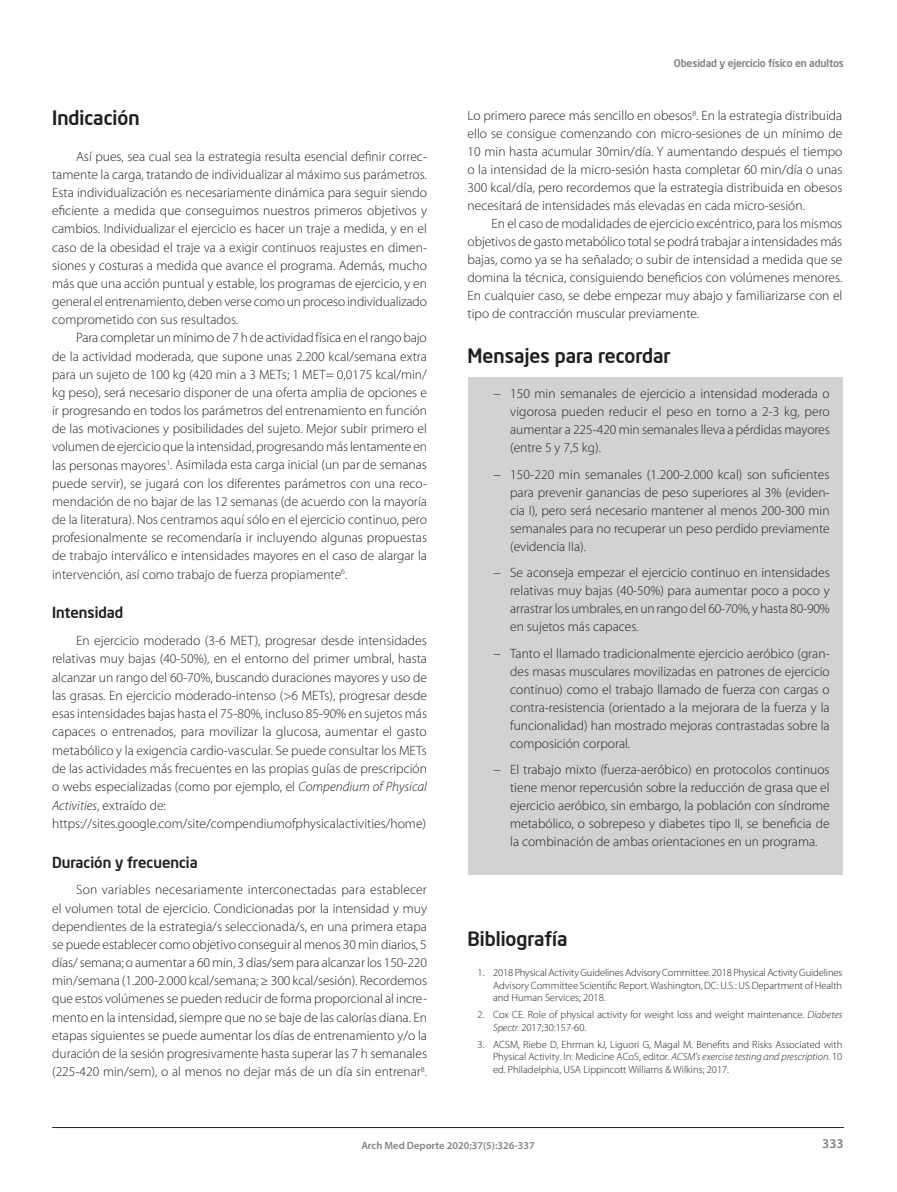
<style>
.page{position:relative;width:897px;height:1192px;background:#fff}
.page>*{position:absolute;margin:0;border:0;box-sizing:border-box;transform-origin:0 0}
.Subtítulo_1{font:500 19.5px "Neo Sans Intel";color:#231f20}
.Subtítulo_2{font:500 15px "Neo Sans Intel";color:#231f20}
.C__de_texto{font:300 13.5px/18.1px "Myriad Pro";color:#231f20;text-align:justify}
.t1{font:600 13.5px "Myriad Pro";color:#808285}
.biblio{font:300 10.5px/12.6px "Myriad Pro";color:#231f20;text-align:justify}
.t2{font:500 10.5px "Neo Sans Intel";letter-spacing:-.01em;color:#808285}
.t3{font:600 10.5px "Myriad Pro";color:#808285}
.s1{font-style:italic}
</style>
<div class="page">
<hr style="left:52px;top:1127px;width:791px;height:1px;background:#231f20">
<div style="left:467px;top:377px;width:375px;height:497px;background:#d1d2d4"></div>
<p class="Subtítulo_1" style="left:52px;top:106px;width:89px">Indicación</p>
<p class="C__de_texto" style="left:52px;top:147px;width:376px;text-indent:24px">Así pues, sea cual sea la estrategia resulta esencial definir correc&shy;tamente la carga, tratando de individualizar al máximo sus parámetros.<br>Esta individualización es necesariamente dinámica para seguir siendo eficiente a medida que conseguimos nuestros primeros objetivos y cambios. Individualizar el ejercicio es hacer un traje a medida, y en el caso de la obesidad el traje va a exigir continuos reajustes en dimen&shy;siones y costuras a medida que avance el programa. Además, mucho más que una acción puntual y estable, los programas de ejercicio, y en general el entrenamiento, deben verse como un proceso individualizado comprometido con sus resultados.</p>
<p class="C__de_texto" style="left:52px;top:328px;width:376px;text-indent:24px">Para completar un mínimo de 7 h de actividad física en el rango bajo de la actividad moderada, que supone unas 2.200 kcal/semana extra para un sujeto de 100 kg (420 min a 3 METs; 1 MET= 0,0175 kcal/min/ kg peso), será necesario disponer de una oferta amplia de opciones e ir progresando en todos los parámetros del entrenamiento en función de las motivaciones y posibilidades del sujeto. Mejor subir primero el volumen de ejercicio que la intensidad, progresando más lentamente en las personas mayores<sup>1</sup>. Asimilada esta carga inicial (un par de semanas puede servir), se jugará con los diferentes parámetros con una reco&shy;mendación de no bajar de las 12 semanas (de acuerdo con la mayoría de la literatura). Nos centramos aquí sólo en el ejercicio continuo, pero profesionalmente se recomendaría ir incluyendo algunas propuestas de trabajo interválico e intensidades mayores en el caso de alargar la intervención, así como trabajo de fuerza propiamente<sup>6</sup>.</p>
<p class="Subtítulo_2" style="left:52px;top:603px;width:73px">Intensidad</p>
<p class="C__de_texto" style="left:52px;top:631px;width:376px;text-indent:24px">En ejercicio moderado (3-6 MET), progresar desde intensidades relativas muy bajas (40-50%), en el entorno del primer umbral, hasta alcanzar un rango del 60-70%, buscando duraciones mayores y uso de las grasas. En ejercicio moderado-intenso (&gt;6 METs), progresar desde esas intensidades bajas hasta el 75-80%, incluso 85-90% en sujetos más capaces o entrenados, para movilizar la glucosa, aumentar el gasto metabólico y la exigencia cardio-vascular. Se puede consultar los METs de las actividades más frecuentes en las propias guías de prescripción o webs especializadas (como por ejemplo, el <span class="s1">Compendium of Physical Activities</span>, extraído de:</p>
<p class="C__de_texto" style="left:52px;top:814px;width:375px">https://sites.google.com/site/compendiumofphysicalactivities/home)</p>
<p class="Subtítulo_2" style="left:52px;top:852px;width:147px">Duración y frecuencia</p>
<p class="C__de_texto" style="left:52px;top:880px;width:376px;text-indent:24px">Son variables necesariamente interconectadas para establecer el volumen total de ejercicio. Condicionadas por la intensidad y muy dependientes de la estrategia/s seleccionada/s, en una primera etapa se puede establecer como objetivo conseguir al menos 30 min diarios, 5 días/ semana; o aumentar a 60 min, 3 días/sem para alcanzar los 150-220 min/semana (1.200-2.000 kcal/semana; ≥ 300 kcal/sesión). Recordemos que estos volúmenes se pueden reducir de forma proporcional al incre&shy;mento en la intensidad, siempre que no se baje de las calorías diana. En etapas siguientes se puede aumentar los días de entrenamiento y/o la duración de la sesión progresivamente hasta superar las 7 h semanales (225-420 min/sem), o al menos no dejar más de un día sin entrenar<sup>8</sup>.</p>
<p class="t2" style="left:673px;top:56px;width:171px">Obesidad y ejercicio físico en adultos</p>
<p class="C__de_texto" style="left:467px;top:107px;width:376px">Lo primero parece más sencillo en obesos<sup>8</sup>. En la estrategia distribuida ello se consigue comenzando con micro-sesiones de un mínimo de 10 min hasta acumular 30min/día. Y aumentando después el tiempo o la intensidad de la micro-sesión hasta completar 60 min/día o unas 300 kcal/día, pero recordemos que la estrategia distribuida en obesos necesitará de intensidades más elevadas en cada micro-sesión.</p>
<p class="C__de_texto" style="left:467px;top:215px;width:376px;text-indent:24px">En el caso de modalidades de ejercicio excéntrico, para los mismos objetivos de gasto metabólico total se podrá trabajar a intensidades más bajas, como ya se ha señalado; o subir de intensidad a medida que se domina la técnica, consiguiendo beneficios con volúmenes menores.<br>En cualquier caso, se debe empezar muy abajo y familiarizarse con el tipo de contracción muscular previamente.</p>
<p class="Subtítulo_1" style="left:467px;top:343px;width:204px">Mensajes para recordar</p>
<p class="C__de_texto" style="left:510px;top:384px;width:321px;text-indent:-17px">− 150 min semanales de ejercicio a intensidad moderada o vigorosa pueden reducir el peso en torno a 2-3 kg, pero aumentar a 225-420 min semanales lleva a pérdidas mayores (entre 5 y 7,5 kg).</p>
<p class="C__de_texto" style="left:510px;top:465px;width:321px;text-indent:-17px">− 150-220 min semanales (1.200-2.000 kcal) son suficientes para prevenir ganancias de peso superiores al 3% (eviden&shy;cia I), pero será necesario mantener al menos 200-300 min semanales para no recuperar un peso perdido previamente (evidencia IIa).</p>
<p class="C__de_texto" style="left:510px;top:563px;width:321px;text-indent:-17px">− Se aconseja empezar el ejercicio continuo en intensidades relativas muy bajas (40-50%) para aumentar poco a poco y arrastrar los umbrales, en un rango del 60-70%, y hasta 80-90% en sujetos más capaces.</p>
<p class="C__de_texto" style="left:510px;top:644px;width:321px;text-indent:-17px">− Tanto el llamado tradicionalmente ejercicio aeróbico (gran&shy;des masas musculares movilizadas en patrones de ejercicio continuo) como el trabajo llamado de fuerza con cargas o contra-resistencia (orientado a la mejorara de la fuerza y la funcionalidad) han mostrado mejoras contrastadas sobre la composición corporal.</p>
<p class="C__de_texto" style="left:510px;top:760px;width:321px;text-indent:-17px">− El trabajo mixto (fuerza-aeróbico) en protocolos continuos tiene menor repercusión sobre la reducción de grasa que el ejercicio aeróbico, sin embargo, la población con síndrome metabólico, o sobrepeso y diabetes tipo II, se beneficia de la combinación de ambas orientaciones en un programa.</p>
<p class="Subtítulo_1" style="left:467px;top:926px;width:101px">Bibliografía</p>
<p class="biblio" style="left:493px;top:966px;width:350px;text-indent:-15px">1. 2018 Physical Activity Guidelines Advisory Committee. 2018 Physical Activity Guidelines Advisory Committee Scientific Report. Washington, DC: U.S.: US Department of Health and Human Services; 2018.</p>
<p class="biblio" style="left:493px;top:1008px;width:350px;text-indent:-15px">2. Cox CE. Role of physical activity for weight loss and weight maintenance. <span class="s1">Diabetes<br>Spectr.</span> 2017;30:157-60.</p>
<p class="biblio" style="left:493px;top:1037px;width:350px;text-indent:-15px">3. ACSM, Riebe D, Ehrman kJ, Liguori G, Magal M. Benefits and Risks Associated with Physical Activity. In: Medicine ACoS, editor. <span class="s1">ACSM's exercise testing and prescription.</span> 10 ed. Philadelphia, USA Lippincott Williams &amp; Wilkins; 2017.</p>
<p class="t3" style="left:361px;top:1138px;width:175px">Arch Med Deporte 2020;37(5):326-337</p>
<p class="t1" style="left:821px;top:1134px;width:23px">333</p>
</div>
